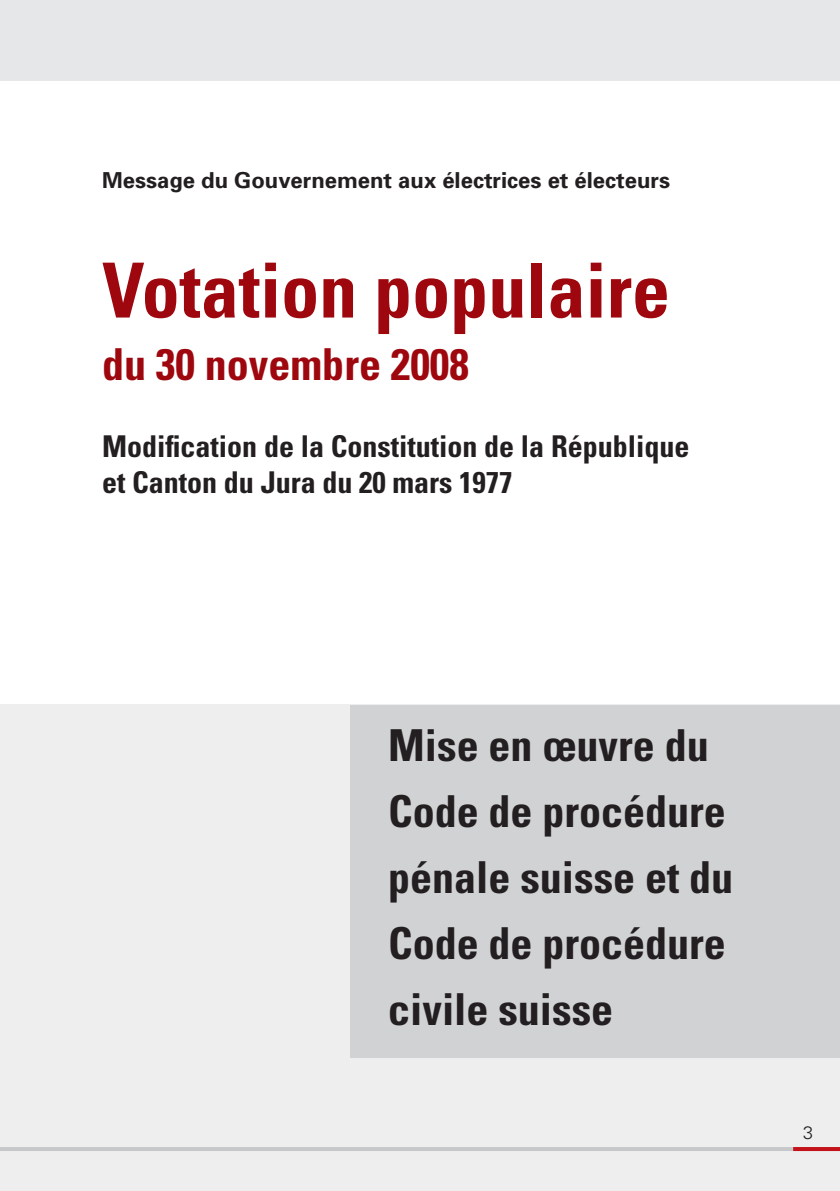
<style>
.page{position:relative;width:840px;height:1191px;background:#fff}
.page>*{position:absolute;margin:0;border:0;box-sizing:border-box;transform-origin:0 0}
.t1{font:700 condensed 76px "Univers";color:#9d070d}
.t2{font:700 condensed 44px/66px "Univers";color:#231f20}
.t3{font:700 condensed 44px "Univers";color:#9d070d}
.t4{font:700 condensed 30px/36px "Univers";color:#231f20}
.t5{font:700 22px "Univers";color:#231f20}
</style>
<div class="page">
<div style="left:0;top:0;width:839px;height:81px;background:#e6e7e9"></div>
<div style="left:0;top:704px;width:839px;height:487px;background:#eeeeef"></div>
<hr style="left:0;top:1147px;width:839px;height:4px;background:#c7c8ca">
<hr style="left:792px;top:1147px;width:47px;height:4px;background:#c4121a">
<div style="left:350px;top:705px;width:489px;height:352px;background:#d1d2d4"></div>
<p class="t5" style="left:102px;top:166px;width:569px">Message du Gouvernement aux électrices et électeurs</p>
<h1 class="t1" style="left:102px;top:244px;width:569px">Votation populaire</h1>
<p class="t3" style="left:102px;top:337px;width:368px">du 30 novembre 2008</p>
<p class="t4" style="left:102px;top:428px;width:588px">Modification de la Constitution de la République et Canton du Jura du 20 mars 1977</p>
<p class="t2" style="left:388px;top:712px;width:346px">Mise en œuvre du<br>Code de procédure pénale suisse et du<br>Code de procédure civile suisse</p>
</div>
